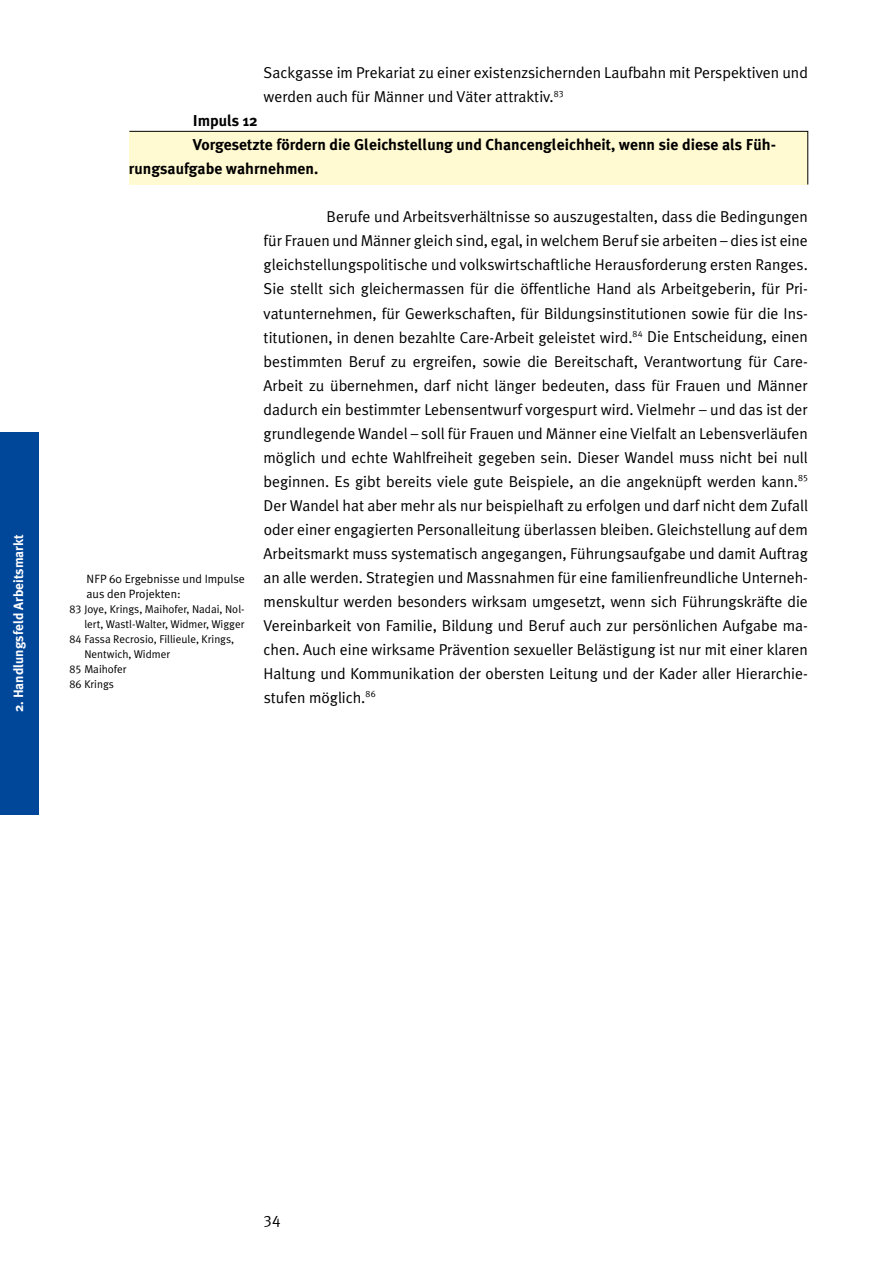
<style>
.page{position:relative;width:893px;height:1263px;background:#fff}
.page>*{position:absolute;margin:0;border:0;box-sizing:border-box;transform-origin:0 0}
.t1{font:15.75px/24px "Meta Plus Normal";color:#000}
.t2{font:700 15.75px "Meta Plus";color:#000}
.t3{font:700 13.5px "Meta Plus";color:#fff}
.t4{font:12px/15px "Meta Plus Normal";color:#000}
.t5{font:11.25px "Meta Plus Normal";color:#000}
.s1{font-family:"Meta Plus Normal Caps"}
</style>
<div class="page">
<div style="left:0;top:432px;width:38px;height:383px;background:#004699"></div>
<div style="left:129px;top:131px;width:679px;height:54px;background:#fffad1"></div>
<p class="t3" style="left:11px;top:712px;width:179px;rotate:-90deg">2. Handlungsfeld Arbeitsmarkt</p>
<p class="t1" style="left:264px;top:61px;width:546px">Sackgasse im Prekariat zu einer existenzsichernden Laufbahn mit Perspektiven und werden auch für Männer und Väter attraktiv.<sup>83</sup></p>
<p class="t2" style="left:193px;top:112px;width:67px">Impuls 12</p>
<p class="t2" style="left:193px;top:136px;width:585px">Vorgesetzte fördern die Gleichstellung und Chancengleichheit, wenn sie diese als Füh-</p>
<p class="t2" style="left:129px;top:160px;width:191px">rungsaufgabe wahrnehmen.</p>
<p class="t4" style="left:86px;top:571px;width:160px">NFP 60 Ergebnisse und Impulse aus den Projekten:</p>
<p class="t5" style="left:69px;top:602px;width:177px"><span class="s1">83</span> Joye, Krings, Maihofer, Nadai, Nol-</p>
<p class="t5" style="left:84px;top:617px;width:162px">lert, Wastl-Walter, Widmer, Wigger</p>
<p class="t5" style="left:69px;top:632px;width:166px"><span class="s1">84</span> Fassa Recrosio, Fillieule, Krings,</p>
<p class="t5" style="left:84px;top:647px;width:87px">Nentwich, Widmer</p>
<p class="t5" style="left:69px;top:662px;width:59px"><span class="s1">85</span> Maihofer</p>
<p class="t5" style="left:69px;top:677px;width:46px"><span class="s1">86</span> Krings</p>
<p class="t1" style="left:263px;top:205px;width:546px;text-align:justify;text-indent:63px">Berufe und Arbeitsverhältnisse so auszugestalten, dass die Bedingungen für Frauen und Männer gleich sind, egal, in welchem Beruf sie arbeiten – dies ist eine gleichstellungspolitische und volkswirtschaftliche Herausforderung ersten Ranges.<br>Sie stellt sich gleichermassen für die öffentliche Hand als Arbeitgeberin, für Pri&shy;vatunternehmen, für Gewerkschaften, für Bildungsinstitutionen sowie für die Ins&shy;titutionen, in denen bezahlte Care-Arbeit geleistet wird.<sup>84</sup> Die Entscheidung, einen bestimmten Beruf zu ergreifen, sowie die Bereitschaft, Verantwortung für Care-Arbeit zu übernehmen, darf nicht länger bedeuten, dass für Frauen und Männer dadurch ein bestimmter Lebensentwurf vorgespurt wird. Vielmehr – und das ist der grundlegende Wandel – soll für Frauen und Männer eine Vielfalt an Lebensverläufen möglich und echte Wahlfreiheit gegeben sein. Dieser Wandel muss nicht bei null beginnen. Es gibt bereits viele gute Beispiele, an die angeknüpft werden kann.<sup>85<br></sup>Der Wandel hat aber mehr als nur beispielhaft zu erfolgen und darf nicht dem Zufall oder einer engagierten Personalleitung überlassen bleiben. Gleichstellung auf dem Arbeitsmarkt muss systematisch angegangen, Führungsaufgabe und damit Auftrag an alle werden. Strategien und Massnahmen für eine familienfreundliche Unterneh&shy;menskultur werden besonders wirksam umgesetzt, wenn sich Führungskräfte die Vereinbarkeit von Familie, Bildung und Beruf auch zur persönlichen Aufgabe ma&shy;chen. Auch eine wirksame Prävention sexueller Belästigung ist nur mit einer klaren Haltung und Kommunikation der obersten Leitung und der Kader aller Hierarchie&shy;stufen möglich.<sup>86</sup></p>
<p class="t1" style="left:264px;top:1207px;width:18px">34</p>
</div>
